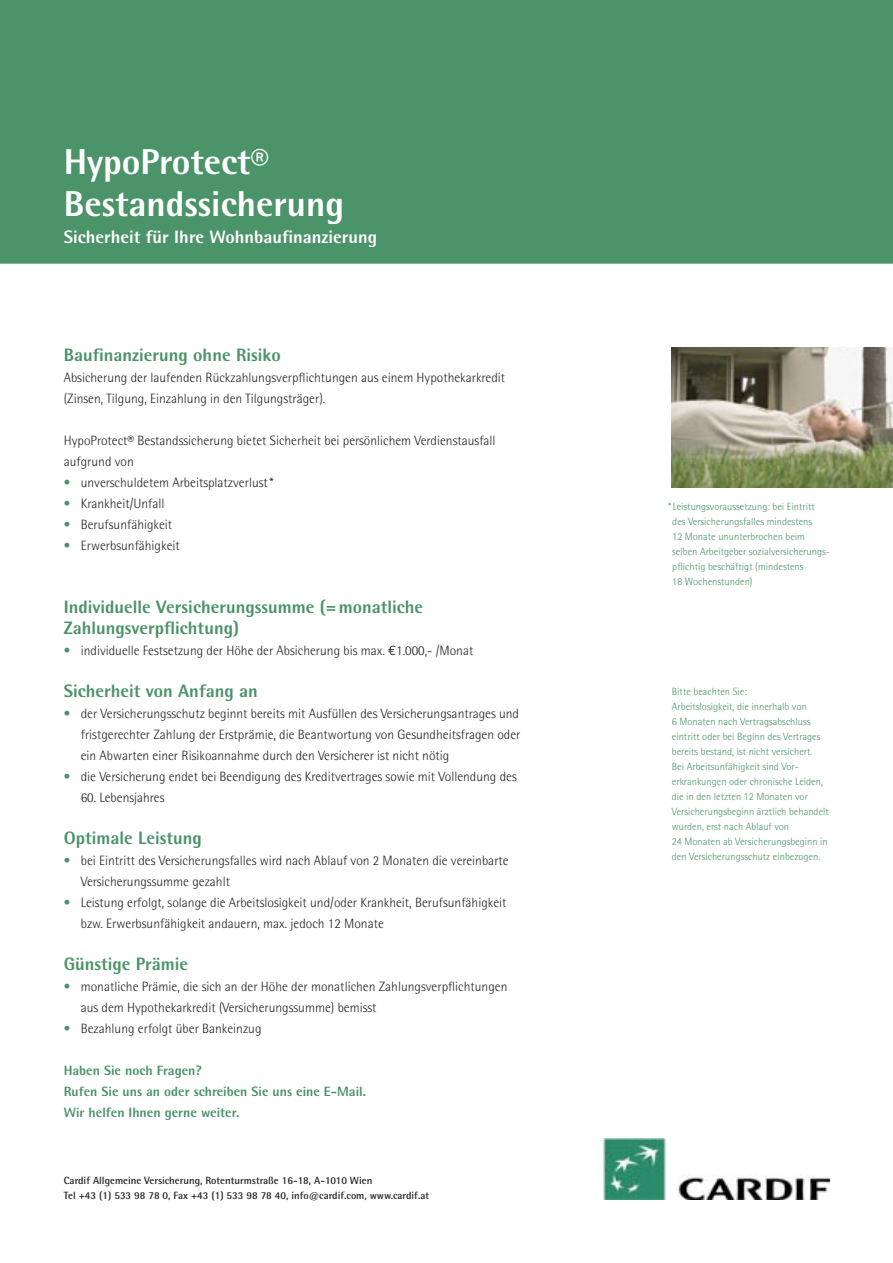
<style>
.page{position:relative;width:893px;height:1263px;background:#fff}
.page>*{position:absolute;margin:0;border:0;box-sizing:border-box;transform-origin:0 0}
.t1{font:800 36px "Rotis Semi Sans";color:#fff}
.t2{font:800 18px/21px "Rotis Semi Sans";color:#4b9368}
.t3{font:800 18px "Rotis Semi Sans";color:#fff}
.t4{font:300 13.5px/21px "Rotis Semi Sans";color:#261f20}
.t5{font:800 13.5px "Rotis Semi Sans";color:#4b9368}
.t6{font:300 10.5px/15px "Rotis Semi Sans";color:#4b9368}
.t7{font:700 10.5px "Rotis Semi Sans";color:#261f20}
.s1{color:#4b9368}
.s2{font-family:"Euro Mono";font-weight:400}
</style>
<div class="page">
<div style="left:0;top:0;width:893px;height:264px;background:#4b9368"></div>
<img style="left:672px;top:347px;width:221px;height:141px">
<img style="left:603px;top:1139px;width:226px;height:60px">
<p class="t1" style="left:64px;top:139px;width:206px">HypoProtect®</p>
<p class="t1" style="left:64px;top:181px;width:282px">Bestandssicherung</p>
<p class="t3" style="left:64px;top:226px;width:315px">Sicherheit für Ihre Wohnbaufinanzierung</p>
<p class="t2" style="left:64px;top:344px;width:218px">Baufinanzierung ohne Risiko</p>
<p class="t4" style="left:64px;top:367px;width:443px">Absicherung der laufenden Rückzahlungsverpflichtungen aus einem Hypothekarkredit (Zinsen, Tilgung, Einzahlung in den Tilgungsträger).</p>
<p class="t4" style="left:64px;top:430px;width:433px">HypoProtect® Bestandssicherung bietet Sicherheit bei persönlichem Verdienstausfall aufgrund von</p>
<p class="t4" style="left:64px;top:472px;width:212px"><span class="s1">•</span> unverschuldetem Arbeitsplatzverlust *</p>
<p class="t4" style="left:64px;top:493px;width:102px"><span class="s1">•</span> Krankheit/Unfall</p>
<p class="t4" style="left:64px;top:514px;width:110px"><span class="s1">•</span> Berufsunfähigkeit</p>
<p class="t4" style="left:64px;top:535px;width:118px"><span class="s1">•</span> Erwerbsunfähigkeit</p>
<p class="t2" style="left:64px;top:596px;width:361px">Individuelle Versicherungssumme (= monatliche<br>Zahlungsverpflichtung)</p>
<p class="t4" style="left:64px;top:640px;width:411px"><span class="s1">•</span> individuelle Festsetzung der Höhe der Absicherung bis max. <span class="s2">€</span>1.000,- /Monat</p>
<p class="t2" style="left:64px;top:680px;width:195px">Sicherheit von Anfang an</p>
<p class="t4" style="left:81px;top:703px;width:441px;text-align:justify;text-indent:-17px"><span class="s1">•</span> der Versicherungsschutz beginnt bereits mit Ausfüllen des Versicherungsantrages und fristgerechter Zahlung der Erstprämie, die Beantwortung von Gesundheitsfragen oder ein Abwarten einer Risikoannahme durch den Versicherer ist nicht nötig</p>
<p class="t4" style="left:64px;top:766px;width:454px"><span class="s1">•</span> die Versicherung endet bei Beendigung des Kreditvertrages sowie mit Vollendung des</p>
<p class="t4" style="left:81px;top:787px;width:85px">60. Lebensjahres</p>
<p class="t2" style="left:64px;top:827px;width:140px">Optimale Leistung</p>
<p class="t4" style="left:81px;top:850px;width:429px;text-indent:-17px"><span class="s1">•</span> bei Eintritt des Versicherungsfalles wird nach Ablauf von 2 Monaten die vereinbarte<br>Versicherungssumme gezahlt</p>
<p class="t4" style="left:81px;top:892px;width:427px;text-indent:-17px"><span class="s1">•</span> Leistung erfolgt, solange die Arbeitslosigkeit und/oder Krankheit, Berufsunfähigkeit bzw. Erwerbsunfähigkeit andauern, max. jedoch 12 Monate</p>
<p class="t2" style="left:64px;top:953px;width:126px">Günstige Prämie</p>
<p class="t4" style="left:81px;top:976px;width:428px;text-indent:-17px"><span class="s1">•</span> monatliche Prämie, die sich an der Höhe der monatlichen Zahlungsverpflichtungen aus dem Hypothekarkredit (Versicherungssumme) bemisst</p>
<p class="t4" style="left:64px;top:1018px;width:199px"><span class="s1">•</span> Bezahlung erfolgt über Bankeinzug</p>
<p class="t5" style="left:64px;top:1062px;width:139px">Haben Sie noch Fragen?</p>
<p class="t5" style="left:64px;top:1083px;width:304px">Rufen Sie uns an oder schreiben Sie uns eine E-Mail.</p>
<p class="t5" style="left:64px;top:1104px;width:177px">Wir helfen Ihnen gerne weiter.</p>
<p class="t7" style="left:64px;top:1174px;width:310px">Cardif Allgemeine Versicherung, Rotenturmstraße 16-18, A-1010 Wien</p>
<p class="t7" style="left:64px;top:1189px;width:367px">Tel +43 (1) 533 98 78 0, Fax +43 (1) 533 98 78 40, info@cardif.com, www.cardif.at</p>
<p class="t6" style="left:672px;top:499px;width:159px;text-indent:-4px">* Leistungsvoraussetzung: bei Eintritt des Versicherungsfalles mindestens<br>12 Monate ununterbrochen beim selben Arbeitgeber sozialversicherungs&shy;pflichtig beschäftigt (mindestens<br>18 Wochenstunden)</p>
<p class="t6" style="left:672px;top:684px;width:77px">Bitte beachten Sie:</p>
<p class="t6" style="left:672px;top:699px;width:150px">Arbeitslosigkeit, die innerhalb von<br>6 Monaten nach Vertragsabschluss eintritt oder bei Beginn des Vertrages bereits bestand, ist nicht versichert.</p>
<p class="t6" style="left:672px;top:759px;width:159px">Bei Arbeitsunfähigkeit sind Vor&shy;erkrankungen oder chronische Leiden, die in den letzten 12 Monaten vor Versicherungsbeginn ärztlich behandelt wurden, erst nach Ablauf von</p>
<p class="t6" style="left:672px;top:834px;width:157px">24 Monaten ab Versicherungsbeginn in den Versicherungsschutz einbezogen.</p>
</div>
